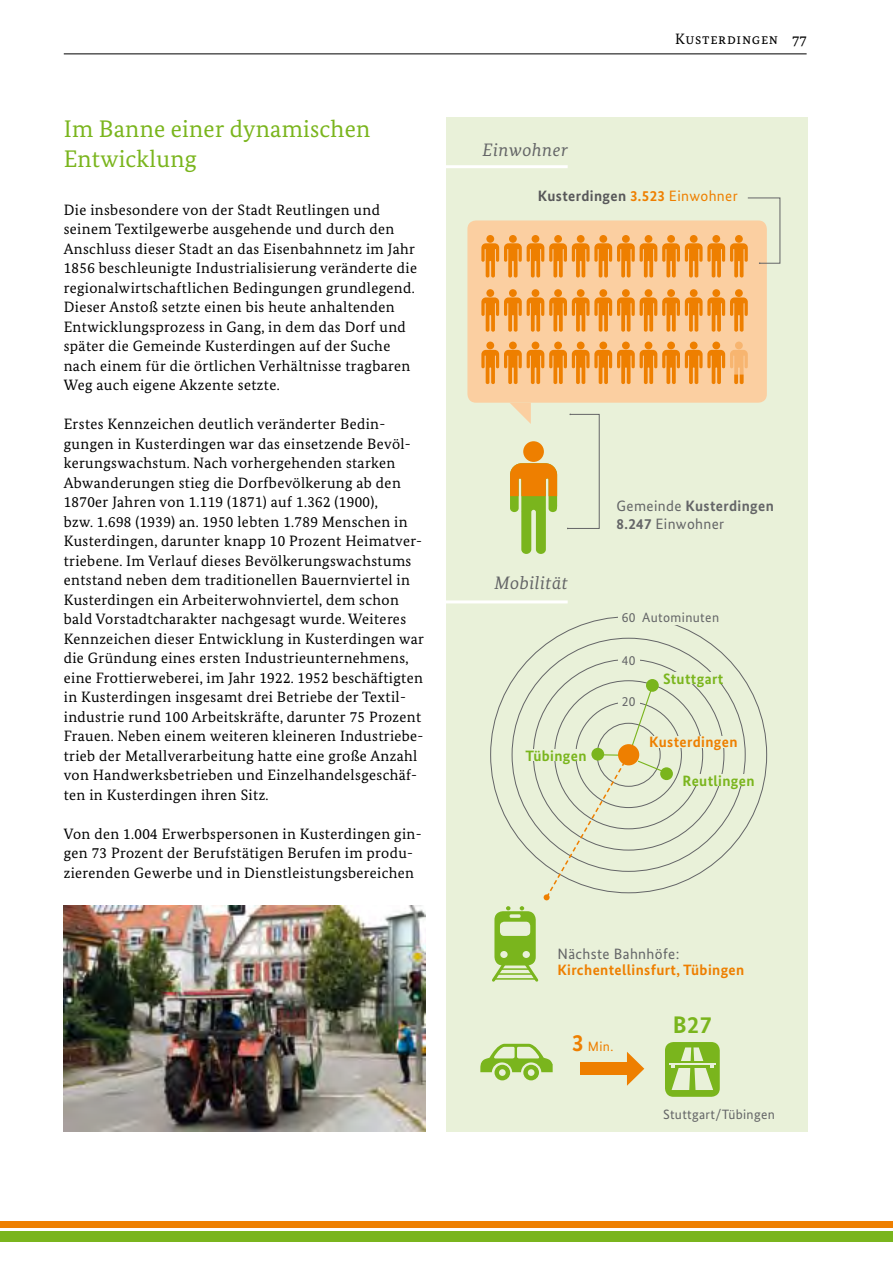
<style>
.page{position:relative;width:893px;height:1263px;background:#fff}
.page>*{position:absolute;margin:0;border:0;box-sizing:border-box;transform-origin:0 0}
.t1{font:24px/30px "Bundes Serif";letter-spacing:.01em;color:#7ab51d}
.t2{font:700 24px "Bundes Sans";color:#7ab51d}
.t3{font:italic 18px "Bundes Serif";letter-spacing:.03em;color:#646567}
.t4{font:15px/19.5px "Bundes Serif";letter-spacing:.025em;color:#000}
.t5{font:700 15px/16.5px "Bundes Sans";letter-spacing:.025em;color:#ee7f00}
.t6{font:15px/18px "Bundes Sans";letter-spacing:.025em;color:#646567}
.t7{font:700 15px "Bundes Sans";letter-spacing:.025em;color:#7ab51d}
.t8{font:700 15px "Bundes Sans";letter-spacing:.025em;color:#58585a}
.t9{font:15px "Bundes Serif";letter-spacing:.05em;color:#000}
.t10{font:13.5px "Bundes Sans";letter-spacing:.025em;color:#646567}
.t11{font:13.5px "Bundes Sans";color:#ee7f00}
.s1{color:#ee7f00}
.s2{font-weight:400;color:#ee7f00}
.s3{font-weight:700}
.s4{font-weight:400;color:#646567}
.s5{font-weight:700;font-size:24px}
</style>
<div class="page">
<div style="left:446px;top:117px;width:362px;height:1014px;background:#e9f1d9"></div>
<hr style="left:64px;top:53px;width:743px;height:1px;background:#000">
<div style="left:0;top:1231px;width:893px;height:11px;background:#7ab51d"></div>
<div style="left:0;top:1221px;width:893px;height:6px;background:#ee7f00"></div>
<img style="left:64px;top:906px;width:361px;height:225px">
<hr style="left:436px;top:165px;width:132px;height:3px;background:#fff">
<hr style="left:436px;top:600px;width:132px;height:3px;background:#fff">
<svg style="left:510px;top:403px;width:21px;height:21px"></svg>
<div style="left:467px;top:220px;width:300px;height:183px;background:#fbcfa1;border-radius:9px"></div>
<div style="left:486px;top:289px;width:8px;height:8px;background:#ee7f00;border-radius:50%"></div>
<div style="left:486px;top:342px;width:8px;height:7px;background:#ee7f00;border-radius:50%"></div>
<div style="left:599px;top:289px;width:8px;height:8px;background:#ee7f00;border-radius:50%"></div>
<div style="left:599px;top:342px;width:8px;height:7px;background:#ee7f00;border-radius:50%"></div>
<div style="left:509px;top:289px;width:8px;height:8px;background:#ee7f00;border-radius:50%"></div>
<div style="left:509px;top:342px;width:8px;height:7px;background:#ee7f00;border-radius:50%"></div>
<div style="left:622px;top:289px;width:8px;height:8px;background:#ee7f00;border-radius:50%"></div>
<div style="left:622px;top:342px;width:8px;height:7px;background:#ee7f00;border-radius:50%"></div>
<div style="left:667px;top:289px;width:8px;height:8px;background:#ee7f00;border-radius:50%"></div>
<div style="left:712px;top:289px;width:8px;height:8px;background:#ee7f00;border-radius:50%"></div>
<div style="left:667px;top:342px;width:8px;height:7px;background:#ee7f00;border-radius:50%"></div>
<div style="left:712px;top:342px;width:8px;height:7px;background:#ee7f00;border-radius:50%"></div>
<div style="left:532px;top:289px;width:7px;height:8px;background:#ee7f00;border-radius:50%"></div>
<div style="left:532px;top:342px;width:7px;height:7px;background:#ee7f00;border-radius:50%"></div>
<div style="left:645px;top:289px;width:7px;height:8px;background:#ee7f00;border-radius:50%"></div>
<div style="left:645px;top:342px;width:7px;height:7px;background:#ee7f00;border-radius:50%"></div>
<div style="left:690px;top:289px;width:8px;height:8px;background:#ee7f00;border-radius:50%"></div>
<div style="left:735px;top:289px;width:8px;height:8px;background:#ee7f00;border-radius:50%"></div>
<div style="left:690px;top:342px;width:8px;height:7px;background:#ee7f00;border-radius:50%"></div>
<div style="left:735px;top:342px;width:8px;height:7px;background:#f7b570;border-radius:50%"></div>
<div style="left:554px;top:289px;width:8px;height:8px;background:#ee7f00;border-radius:50%"></div>
<div style="left:554px;top:342px;width:8px;height:7px;background:#ee7f00;border-radius:50%"></div>
<svg style="left:481px;top:297px;width:267px;height:35px"></svg>
<div style="left:577px;top:289px;width:8px;height:8px;background:#ee7f00;border-radius:50%"></div>
<div style="left:577px;top:342px;width:8px;height:7px;background:#ee7f00;border-radius:50%"></div>
<svg style="left:481px;top:198px;width:299px;height:80px"></svg>
<svg style="left:567px;top:414px;width:33px;height:115px"></svg>
<div style="left:523px;top:441px;width:21px;height:21px;background:#ee7f00;border-radius:50%"></div>
<svg style="left:510px;top:463px;width:47px;height:91px"></svg>
<svg style="left:481px;top:350px;width:267px;height:34px"></svg>
<svg style="left:660px;top:767px;width:13px;height:13px"></svg>
<div style="left:646px;top:679px;width:13px;height:13px;background:#7ab51d;border-radius:50%"></div>
<div style="left:494px;top:911px;width:42px;height:54px;background:#7ab51d;border-radius:9px"></div>
<div style="left:500px;top:922px;width:30px;height:14px;background:#e9f1d9;border-radius:4px"></div>
<svg style="left:510px;top:914px;width:11px;height:4px"></svg>
<div style="left:500px;top:951px;width:8px;height:7px;background:#e9f1d9;border-radius:50%"></div>
<div style="left:523px;top:951px;width:7px;height:7px;background:#e9f1d9;border-radius:50%"></div>
<svg style="left:506px;top:906px;width:4px;height:4px"></svg>
<svg style="left:520px;top:906px;width:4px;height:4px"></svg>
<svg style="left:492px;top:959px;width:16px;height:23px"></svg>
<svg style="left:522px;top:959px;width:17px;height:23px"></svg>
<hr style="left:501px;top:968px;width:28px;height:2px;background:#7ab51d">
<hr style="left:497px;top:973px;width:36px;height:2px;background:#7ab51d">
<hr style="left:494px;top:978px;width:42px;height:2px;background:#7ab51d">
<svg style="left:544px;top:684px;width:126px;height:216px"></svg>
<div style="left:618px;top:744px;width:21px;height:21px;background:#ee7f00;border-radius:50%"></div>
<div style="left:665px;top:1042px;width:55px;height:55px;background:#7ab51d;border-radius:9px"></div>
<svg style="left:671px;top:1047px;width:42px;height:43px"></svg>
<svg style="left:627px;top:1052px;width:17px;height:34px"></svg>
<div style="left:580px;top:1062px;width:49px;height:13px;background:#ee7f00"></div>
<svg style="left:480px;top:1044px;width:73px;height:36px"></svg>
<h4 class="t1" style="left:64px;top:113px;width:308px">Im Banne einer dynamischen<br>Entwicklung</h4>
<p class="t4" style="left:64px;top:199px;width:355px">Die insbesondere von der Stadt Reutlingen und seinem Textilgewerbe ausgehende und durch den Anschluss dieser Stadt an das Eisenbahnnetz im Jahr 1856 beschleunigte Industrialisierung veränderte die regionalwirtschaftlichen Bedingungen grundlegend.<br>Dieser Anstoß setzte einen bis heute anhaltenden Entwicklungsprozess in Gang, in dem das Dorf und später die Gemeinde Kusterdingen auf der Suche nach einem für die örtlichen Verhältnisse tragbaren Weg auch eigene Akzente setzte.</p>
<p class="t4" style="left:64px;top:414px;width:362px">Erstes Kennzeichen deutlich veränderter Bedin&shy;gungen in Kusterdingen war das einsetzende Bevöl&shy;kerungswachstum. Nach vorhergehenden starken Abwanderungen stieg die Dorfbevölkerung ab den 1870er Jahren von 1.119 (1871) auf 1.362 (1900),<br>bzw. 1.698 (1939) an. 1950 lebten 1.789 Menschen in Kusterdingen, darunter knapp 10 Prozent Heimatver&shy;triebene. Im Verlauf dieses Bevölkerungswachstums entstand neben dem traditionellen Bauernviertel in Kusterdingen ein Arbeiterwohnviertel, dem schon bald Vorstadtcharakter nachgesagt wurde. Weiteres Kennzeichen dieser Entwicklung in Kusterdingen war die Gründung eines ersten Industrieunternehmens, eine Frottierweberei, im Jahr 1922. 1952 beschäftigten in Kusterdingen insgesamt drei Betriebe der Textil&shy;industrie rund 100 Arbeitskräfte, darunter 75 Prozent Frauen. Neben einem weiteren kleineren Industriebe&shy;trieb der Metallverarbeitung hatte eine große Anzahl von Handwerksbetrieben und Einzelhandelsgeschäf&shy;ten in Kusterdingen ihren Sitz.</p>
<p class="t4" style="left:64px;top:823px;width:359px">Von den 1.004 Erwerbspersonen in Kusterdingen gin&shy;gen 73 Prozent der Berufstätigen Berufen im produ&shy;zierenden Gewerbe und in Dienstleistungsbereichen</p>
<p class="t9" style="left:675px;top:30px;width:133px">Kusterdingen 77</p>
<p class="t3" style="left:483px;top:139px;width:87px">Einwohner</p>
<p class="t8" style="left:538px;top:187px;width:201px">Kusterdingen <span class="s1">3.523</span> <span class="s2">Einwohner</span></p>
<p class="t3" style="left:494px;top:572px;width:75px">Mobilität</p>
<p class="t7" style="left:525px;top:746px;width:63px">Tübingen</p>
<p class="t6" style="left:617px;top:497px;width:159px">Gemeinde <span class="s3">Kusterdingen<br>8.247</span> Einwohner</p>
<p class="t10" style="left:642px;top:609px;width:79px">Autominuten</p>
<p class="t10" style="left:622px;top:609px;width:15px">60</p>
<p class="t10" style="left:622px;top:652px;width:15px">40</p>
<p class="t10" style="left:622px;top:693px;width:15px">20</p>
<p class="t7" style="left:663px;top:670px;width:62px">Stuttgart</p>
<p class="t5" style="left:649px;top:734px;width:90px">Kusterdingen</p>
<p class="t7" style="left:682px;top:772px;width:74px">Reutlingen</p>
<p class="t5" style="left:557px;top:945px;width:188px"><span class="s4">Nächste Bahnhöfe:<br></span>Kirchentellinsfurt, Tübingen</p>
<p class="t11" style="left:572px;top:1038px;width:43px"><span class="s5">3</span> Min.</p>
<p class="t2" style="left:673px;top:1010px;width:41px">B27</p>
<p class="t10" style="left:663px;top:1105px;width:113px">Stuttgart/Tübingen</p>
</div>
